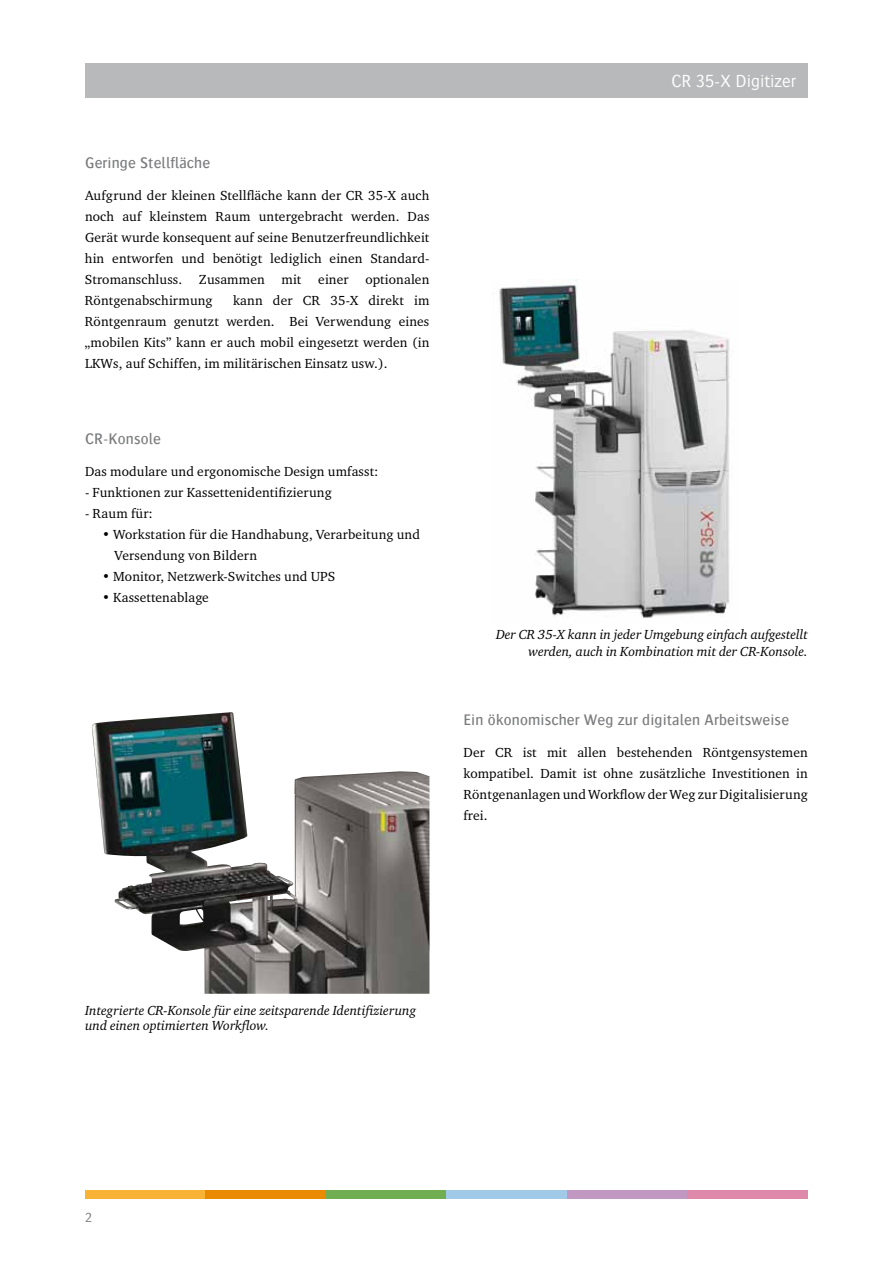
<style>
.page{position:relative;width:893px;height:1263px;background:#fff}
.page>*{position:absolute;margin:0;border:0;box-sizing:border-box;transform-origin:0 0}
.t1{font:300 18px "Bosis For Agfa";color:#fff}
.t2{font:500 15.75px "Bosis For Agfa";letter-spacing:.01em;color:#7b7c7e}
.t3{font:13.5px/21px "Charter ITC For Agfa";letter-spacing:.01em;color:#000;text-align:justify}
.t4{font:italic 13.5px/15px "Charter ITC For Agfa";color:#000}
.t5{font:300 13.5px "Bosis For Agfa";color:#7b7c7e}
</style>
<div class="page">
<div style="left:85px;top:1191px;width:121px;height:8px;background:#f8b334"></div>
<div style="left:206px;top:1191px;width:120px;height:8px;background:#ea8a00"></div>
<div style="left:326px;top:1191px;width:120px;height:8px;background:#71ae52"></div>
<div style="left:446px;top:1191px;width:121px;height:8px;background:#a1cae9"></div>
<div style="left:567px;top:1191px;width:120px;height:8px;background:#c198c2"></div>
<div style="left:687px;top:1191px;width:121px;height:8px;background:#de89aa"></div>
<img style="left:92px;top:712px;width:337px;height:282px">
<img style="left:499px;top:280px;width:231px;height:338px">
<div style="left:85px;top:64px;width:723px;height:34px;background:#b7b9ba"></div>
<p class="t2" style="left:85px;top:155px;width:127px">Geringe Stellfläche</p>
<p class="t3" style="left:85px;top:185px;width:346px">Aufgrund der kleinen Stellfläche kann der CR 35-X auch noch auf kleinstem Raum untergebracht werden. Das Gerät wurde konsequent auf seine Benutzerfreundlichkeit hin entworfen und benötigt lediglich einen Standard-Stromanschluss. Zusammen mit einer optionalen Röntgenabschirmung</p>
<p class="t3" style="left:85px;top:290px;width:346px;text-indent:148px">kann der CR 35-X direkt im Röntgenraum genutzt werden. Bei Verwendung eines „mobilen Kits” kann er auch mobil eingesetzt werden (in LKWs, auf Schiffen, im militärischen Einsatz usw.).</p>
<p class="t2" style="left:85px;top:430px;width:77px">CR-Konsole</p>
<p class="t3" style="left:85px;top:460px;width:295px">Das modulare und ergonomische Design umfasst:</p>
<p class="t3" style="left:85px;top:481px;width:248px">- Funktionen zur Kassettenidentifizierung</p>
<p class="t3" style="left:85px;top:502px;width:69px">- Raum für:</p>
<p class="t3" style="left:115px;top:523px;width:307px;text-indent:-13px">• Workstation für die Handhabung, Verarbeitung und<br>Versendung von Bildern</p>
<p class="t3" style="left:102px;top:565px;width:235px">• Monitor, Netzwerk-Switches und UPS</p>
<p class="t3" style="left:102px;top:586px;width:108px">• Kassettenablage</p>
<h1 class="t1" style="left:671px;top:72px;width:126px">CR 35-X Digitizer</h1>
<p class="t4" style="left:496px;top:626px;width:313px;line-height:16.5px;text-align:right">Der CR 35-X kann in jeder Umgebung einfach aufgestellt werden, auch in Kombination mit der CR-Konsole.</p>
<p class="t2" style="left:463px;top:711px;width:327px">Ein ökonomischer Weg zur digitalen Arbeitsweise</p>
<p class="t3" style="left:463px;top:741px;width:346px">Der CR ist mit allen bestehenden Röntgensystemen kompatibel. Damit ist ohne zusätzliche Investitionen in Röntgenanlagen und Workflow der Weg zur Digitalisierung frei.</p>
<p class="t4" style="left:85px;top:1002px;width:333px">Integrierte CR-Konsole für eine zeitsparende Identifizierung und einen optimierten Workflow.</p>
<p class="t5" style="left:85px;top:1210px;width:8px">2</p>
</div>
